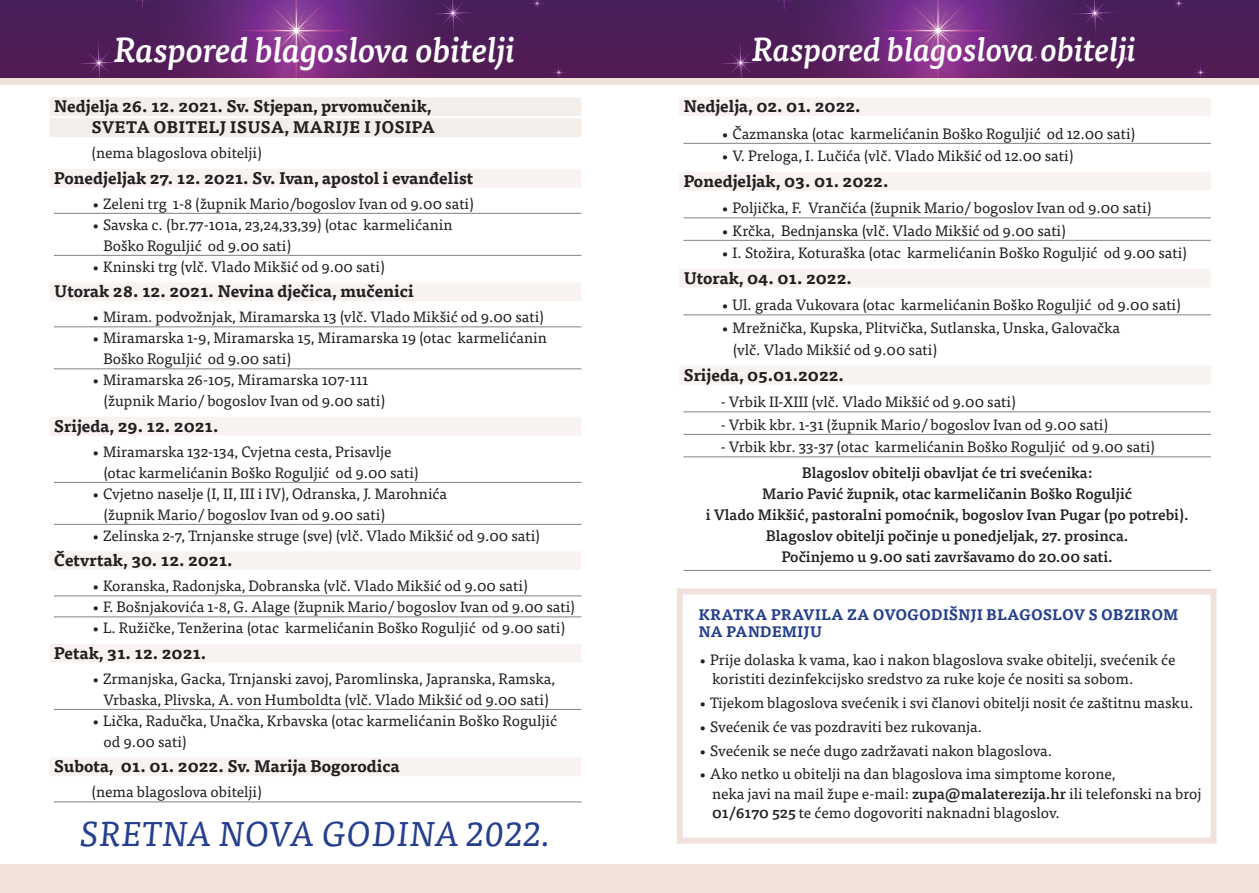
<style>
.page{position:relative;width:1259px;height:893px;background:#fff}
.page>*{position:absolute;margin:0;border:0;box-sizing:border-box;transform-origin:0 0}
.t1{font:italic 500 34.5px "Tisa Pro";letter-spacing:-.01em;color:#fff}
.t2{font:italic 34.5px "Tisa Pro";letter-spacing:.02em;color:#253f8e}
.t3{font:italic 500 33px "Tisa Pro";letter-spacing:-.01em;color:#fff}
.t4{font:700 16.5px/21px "Tisa Pro";color:#231f20;text-align:right}
.t5{font:15px/21px "Tisa Pro";color:#231f20}
.t6{font:500 15px/21px "Tisa Pro";color:#231f20;text-align:center}
.t7{font:700 15px/16.5px "Tisa Pro";color:#253f8e}
.s1{font-weight:500}
</style>
<div class="page">
<img style="left:0;top:0;width:1259px;height:79px">
<div style="left:50px;top:97px;width:531px;height:19px;background:#f4eeea"></div>
<div style="left:50px;top:118px;width:531px;height:19px;background:#f4eeea"></div>
<div style="left:50px;top:169px;width:531px;height:18px;background:#f8f3f1"></div>
<hr style="left:54px;top:213px;width:527px;height:1px;background:#808285">
<hr style="left:54px;top:255px;width:527px;height:1px;background:#808285">
<div style="left:50px;top:282px;width:531px;height:19px;background:#f8f3f1"></div>
<hr style="left:54px;top:327px;width:527px;height:1px;background:#808285">
<hr style="left:54px;top:369px;width:527px;height:1px;background:#808285">
<div style="left:50px;top:417px;width:531px;height:19px;background:#f8f3f1"></div>
<hr style="left:54px;top:482px;width:527px;height:1px;background:#808285">
<hr style="left:54px;top:524px;width:527px;height:1px;background:#808285">
<div style="left:50px;top:551px;width:531px;height:19px;background:#f8f3f1"></div>
<hr style="left:54px;top:596px;width:527px;height:1px;background:#808285">
<hr style="left:54px;top:617px;width:527px;height:1px;background:#808285">
<div style="left:50px;top:644px;width:531px;height:19px;background:#f8f3f1"></div>
<hr style="left:54px;top:709px;width:527px;height:1px;background:#808285">
<div style="left:50px;top:757px;width:531px;height:19px;background:#f8f3f1"></div>
<hr style="left:54px;top:802px;width:527px;height:1px;background:#808285">
<div style="left:0;top:864px;width:642px;height:29px;background:#f0e2db"></div>
<div style="left:0;top:79px;width:642px;height:6px;background:#f0e2db"></div>
<div style="left:679px;top:97px;width:532px;height:19px;background:#f8f3f1"></div>
<hr style="left:683px;top:143px;width:528px;height:1px;background:#808285">
<div style="left:679px;top:172px;width:532px;height:18px;background:#f8f3f1"></div>
<hr style="left:683px;top:218px;width:528px;height:1px;background:#808285">
<hr style="left:683px;top:240px;width:528px;height:1px;background:#808285">
<div style="left:679px;top:269px;width:532px;height:19px;background:#f8f3f1"></div>
<hr style="left:683px;top:315px;width:528px;height:1px;background:#808285">
<div style="left:679px;top:366px;width:532px;height:19px;background:#f8f3f1"></div>
<hr style="left:683px;top:412px;width:528px;height:1px;background:#808285">
<hr style="left:683px;top:434px;width:528px;height:1px;background:#808285">
<hr style="left:683px;top:457px;width:528px;height:1px;background:#808285">
<hr style="left:683px;top:570px;width:528px;height:1px;background:#808285">
<div style="left:617px;top:864px;width:642px;height:29px;background:#f0e2db"></div>
<div style="left:677px;top:588px;width:539px;height:256px;border:6px solid #f0e2db"></div>
<div style="left:617px;top:79px;width:642px;height:6px;background:#f0e2db"></div>
<h1 class="t1" style="left:114px;top:24px;width:403px">Raspored blagoslova obitelji</h1>
<p class="t4" style="left:54px;top:95px;width:383px">Nedjelja 26. 12. 2021. Sv. Stjepan, prvomučenik,<br>SVETA OBITELJ ISUSA, MARIJE I JOSIPA</p>
<p class="t5" style="left:91px;top:142px;width:172px">(nema blagoslova obitelji)</p>
<p class="t4" style="left:54px;top:166px;width:421px">Ponedjeljak 27. 12. 2021. Sv. Ivan, apostol i evanđelist</p>
<p class="t5" style="left:91px;top:192px;width:384px">• Zeleni trg 1-8 (župnik Mario/bogoslov Ivan od 9.00 sati)</p>
<p class="t5" style="left:103px;top:213px;width:350px;text-indent:-12px">• Savska c. (br.77-101a, 23,24,33,39) (otac karmelićanin<br>Boško Roguljić od 9.00 sati)</p>
<p class="t5" style="left:91px;top:255px;width:295px">• Kninski trg (vlč. Vlado Mikšić od 9.00 sati)</p>
<p class="t4" style="left:54px;top:280px;width:361px">Utorak 28. 12. 2021. Nevina dječica, mučenici</p>
<p class="t5" style="left:91px;top:306px;width:454px">• Miram. podvožnjak, Miramarska 13 (vlč. Vlado Mikšić od 9.00 sati)</p>
<p class="t5" style="left:103px;top:327px;width:445px;text-indent:-12px">• Miramarska 1-9, Miramarska 15, Miramarska 19 (otac karmelićanin<br>Boško Roguljić od 9.00 sati)</p>
<p class="t5" style="left:103px;top:369px;width:283px;text-indent:-12px">• Miramarska 26-105, Miramarska 107-111 (župnik Mario/ bogoslov Ivan od 9.00 sati)</p>
<p class="t4" style="left:54px;top:414px;width:166px">Srijeda, 29. 12. 2021.</p>
<p class="t5" style="left:103px;top:440px;width:317px;text-indent:-12px">• Miramarska 132-134, Cvjetna cesta, Prisavlje (otac karmelićanin Boško Roguljić od 9.00 sati)</p>
<p class="t5" style="left:103px;top:482px;width:345px;text-indent:-12px">• Cvjetno naselje (I, II, III i IV), Odranska, J. Marohnića (župnik Mario/ bogoslov Ivan od 9.00 sati)</p>
<p class="t5" style="left:91px;top:524px;width:450px">• Zelinska 2-7, Trnjanske struge (sve) (vlč. Vlado Mikšić od 9.00 sati)</p>
<p class="t4" style="left:54px;top:549px;width:180px">Četvrtak, 30. 12. 2021.</p>
<p class="t5" style="left:91px;top:575px;width:438px">• Koranska, Radonjska, Dobranska (vlč. Vlado Mikšić od 9.00 sati)</p>
<p class="t5" style="left:91px;top:596px;width:485px">• F. Bošnjakovića 1-8, G. Alage (župnik Mario/ bogoslov Ivan od 9.00 sati)</p>
<p class="t5" style="left:91px;top:617px;width:475px">• L. Ružičke, Tenžerina (otac karmelićanin Boško Roguljić od 9.00 sati)</p>
<p class="t4" style="left:54px;top:641px;width:154px">Petak, 31. 12. 2021.</p>
<p class="t5" style="left:91px;top:667px;width:465px;text-align:center">• Zrmanjska, Gacka, Trnjanski zavoj, Paromlinska, Japranska, Ramska,<br>Vrbaska, Plivska, A. von Humboldta (vlč. Vlado Mikšić od 9.00 sati)</p>
<p class="t5" style="left:103px;top:709px;width:455px;text-indent:-12px">• Lička, Radučka, Unačka, Krbavska (otac karmelićanin Boško Roguljić od 9.00 sati)</p>
<p class="t4" style="left:54px;top:755px;width:347px">Subota, 01. 01. 2022. Sv. Marija Bogorodica</p>
<p class="t5" style="left:91px;top:781px;width:172px">(nema blagoslova obitelji)</p>
<h1 class="t2" style="left:80px;top:809px;width:471px">SRETNA NOVA GODINA 2022.</h1>
<h2 class="t3" style="left:752px;top:24px;width:386px">Raspored blagoslova obitelji</h2>
<p class="t4" style="left:683px;top:95px;width:179px">Nedjelja, 02. 01. 2022.</p>
<p class="t5" style="left:721px;top:122px;width:416px">• Čazmanska (otac karmelićanin Boško Roguljić od 12.00 sati)</p>
<p class="t5" style="left:721px;top:145px;width:354px">• V. Preloga, I. Lučića (vlč. Vlado Mikšić od 12.00 sati)</p>
<p class="t4" style="left:683px;top:169px;width:207px">Ponedjeljak, 03. 01. 2022.</p>
<p class="t5" style="left:721px;top:197px;width:432px">• Poljička, F. Vrančića (župnik Mario/ bogoslov Ivan od 9.00 sati)</p>
<p class="t5" style="left:721px;top:219px;width:346px">• Krčka, Bednjanska (vlč. Vlado Mikšić od 9.00 sati)</p>
<p class="t5" style="left:721px;top:242px;width:467px">• I. Stožira, Koturaška (otac karmelićanin Boško Roguljić od 9.00 sati)</p>
<p class="t4" style="left:683px;top:266px;width:170px">Utorak, 04. 01. 2022.</p>
<p class="t5" style="left:721px;top:294px;width:461px">• Ul. grada Vukovara (otac karmelićanin Boško Roguljić od 9.00 sati)</p>
<p class="t5" style="left:733px;top:315px;width:389px;line-height:22.5px;text-indent:-12px">• Mrežnička, Kupska, Plitvička, Sutlanska, Unska, Galovačka (vlč. Vlado Mikšić od 9.00 sati)</p>
<p class="t4" style="left:683px;top:363px;width:162px">Srijeda, 05.01.2022.</p>
<p class="t5" style="left:721px;top:391px;width:296px">- Vrbik II-XIII (vlč. Vlado Mikšić od 9.00 sati)</p>
<p class="t5" style="left:721px;top:413px;width:389px">- Vrbik kbr. 1-31 (župnik Mario/ bogoslov Ivan od 9.00 sati)</p>
<p class="t5" style="left:721px;top:436px;width:435px">- Vrbik kbr. 33-37 (otac karmelićanin Boško Roguljić od 9.00 sati)</p>
<p class="t6" style="left:705px;top:461px;width:484px">Blagoslov obitelji obavljat će tri svećenika:<br>Mario Pavić župnik, otac karmeličanin Boško Roguljić<br>i Vlado Mikšić, pastoralni pomoćnik, bogoslov Ivan Pugar (po potrebi).<br>Blagoslov obitelji počinje u ponedjeljak, 27. prosinca.<br>Počinjemo u 9.00 sati završavamo do 20.00 sati.</p>
<p class="t7" style="left:698px;top:606px;width:481px">KRATKA PRAVILA ZA OVOGODIŠNJI BLAGOSLOV S OBZIROM<br>NA PANDEMIJU</p>
<p class="t5" style="left:712px;top:649px;width:465px;line-height:19.5px;text-indent:-14px">• Prije dolaska k vama, kao i nakon blagoslova svake obitelji, svećenik će koristiti dezinfekcijsko sredstvo za ruke koje će nositi sa sobom.</p>
<p class="t5" style="left:698px;top:691px;width:496px">• Tijekom blagoslova svećenik i svi članovi obitelji nosit će zaštitnu masku.</p>
<p class="t5" style="left:698px;top:715px;width:285px">• Svećenik će vas pozdraviti bez rukovanja.</p>
<p class="t5" style="left:698px;top:739px;width:355px">• Svećenik se neće dugo zadržavati nakon blagoslova.</p>
<p class="t5" style="left:712px;top:763px;width:491px;line-height:19.5px;text-indent:-14px">• Ako netko u obitelji na dan blagoslova ima simptome korone,<br>neka javi na mail župe e-mail: <span class="s1">zupa@malaterezija.hr</span> ili telefonski na broj<br><span class="s1">01/6170 525</span> te ćemo dogovoriti naknadni blagoslov.</p>
</div>
